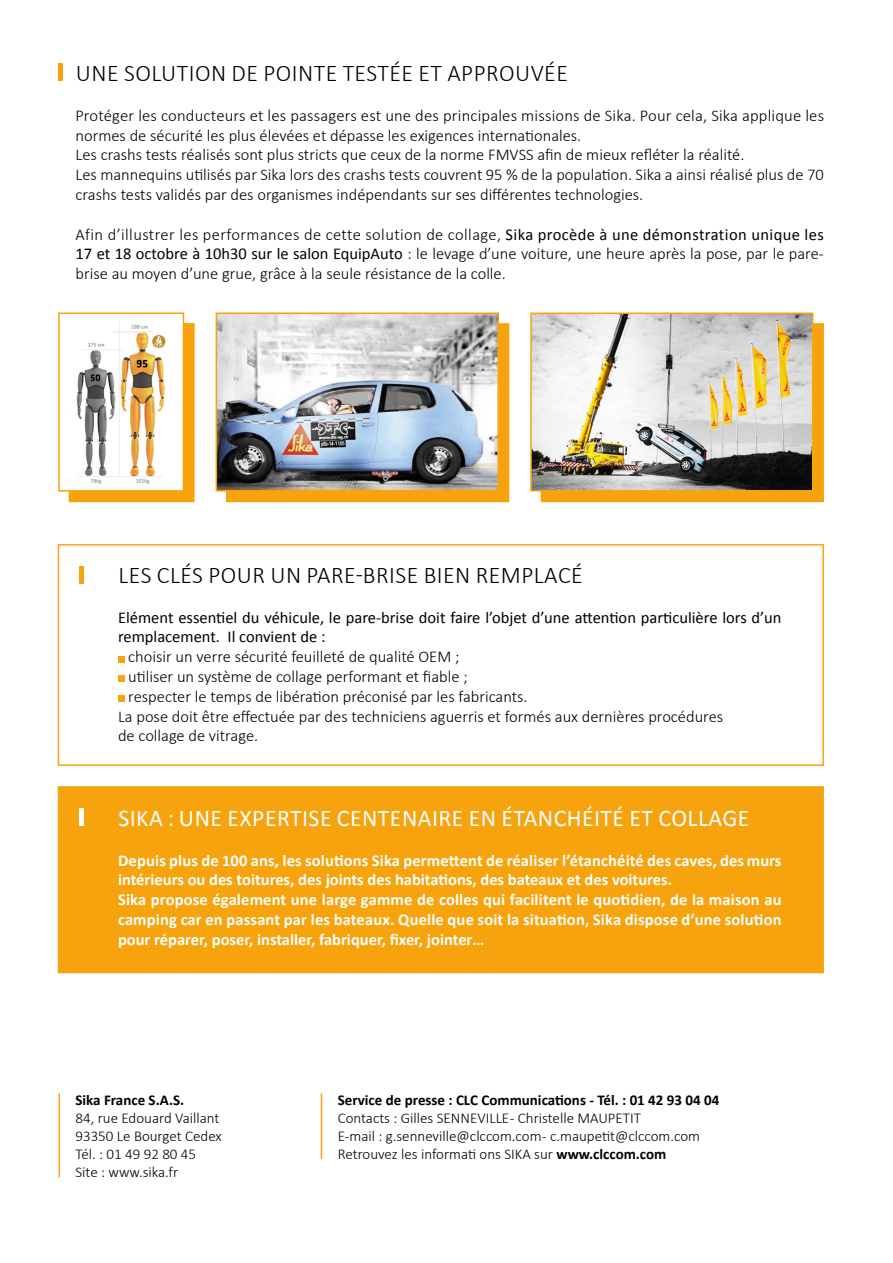
<style>
.page{position:relative;width:893px;height:1263px;background:#fff}
.page>*{position:absolute;margin:0;border:0;box-sizing:border-box;transform-origin:0 0}
.t1{font:300 24px "Calibri";letter-spacing:.02em;color:#000}
.t2{font:24px "Calibri";letter-spacing:.02em;color:#fff}
.t3{font:300 16.5px/19.8px "Calibri";color:#000}
.t4{font:700 16.5px/19.8px "Calibri";letter-spacing:.01em;color:#fff}
.t5{font:16.5px/19.8px "Calibri";color:#000}
.t6{font:300 15px/18px "Calibri";color:#000}
.t7{font:700 15px "Calibri";color:#000}
.s1{font-weight:400}
.s2{font-weight:700}
</style>
<div class="page">
<div style="left:69px;top:324px;width:125px;height:177px;background:#f6a30d"></div>
<div style="left:69px;top:323px;width:126px;height:179px;border:2px solid #f6a30d"></div>
<div style="left:58px;top:787px;width:765px;height:185px;background:#f6a30d"></div>
<div style="left:58px;top:786px;width:766px;height:187px;border:2px solid #f7a315"></div>
<div style="left:118px;top:656px;width:7px;height:6px;background:#f7a315"></div>
<div style="left:118px;top:676px;width:7px;height:6px;background:#f7a315"></div>
<div style="left:118px;top:695px;width:7px;height:7px;background:#f7a315"></div>
<div style="left:58px;top:64px;width:5px;height:17px;background:#f6a30d"></div>
<hr style="left:80px;top:566px;width:4px;height:17px;background:#f6a30d">
<hr style="left:80px;top:808px;width:4px;height:17px;background:#fff">
<hr style="left:321px;top:1093px;width:1px;height:66px;background:#f7a315">
<hr style="left:58px;top:1093px;width:2px;height:84px;background:#f7a315">
<div style="left:58px;top:544px;width:766px;height:222px;border:2px solid #f7a315"></div>
<div style="left:227px;top:324px;width:281px;height:177px;background:#f6a30d"></div>
<div style="left:226px;top:323px;width:283px;height:179px;border:2px solid #f6a30d"></div>
<img style="left:219px;top:315px;width:277px;height:174px">
<div style="left:216px;top:312px;width:283px;height:180px;border:2px solid #f6a30d"></div>
<img style="left:69px;top:322px;width:110px;height:167px">
<div style="left:58px;top:312px;width:126px;height:180px;border:2px solid #f6a30d"></div>
<div style="left:541px;top:324px;width:282px;height:177px;background:#f6a30d"></div>
<div style="left:541px;top:323px;width:283px;height:179px;border:2px solid #f6a30d"></div>
<img style="left:533px;top:315px;width:277px;height:173px">
<div style="left:530px;top:312px;width:283px;height:179px;border:2px solid #f7a315"></div>
<h1 class="t1" style="left:76px;top:58px;width:493px">UNE SOLUTION DE POINTE TESTÉE ET APPROUVÉE</h1>
<p class="t3" style="left:76px;top:105px;width:750px">Protéger les conducteurs et les passagers est une des principales missions de Sika. Pour cela, Sika applique les normes de sécurité les plus élevées et dépasse les exigences internationales.<br>Les crashs tests réalisés sont plus stricts que ceux de la norme FMVSS afin de mieux refléter la réalité.<br>Les mannequins utilisés par Sika lors des crashs tests couvrent 95 % de la population. Sika a ainsi réalisé plus de 70 crashs tests validés par des organismes indépendants sur ses différentes technologies.</p>
<p class="t3" style="left:76px;top:224px;width:750px;text-align:justify">Afin d’illustrer les performances de cette solution de collage, <span class="s1">Sika procède à une démonstration unique les 17 et 18 octobre à 10h30 sur le salon EquipAuto</span> : le levage d’une voiture, une heure après la pose, par le pare&shy;brise au moyen d’une grue, grâce à la seule résistance de la colle.</p>
<h1 class="t1" style="left:118px;top:560px;width:466px">LES CLÉS POUR UN PARE-BRISE BIEN REMPLACÉ</h1>
<p class="t5" style="left:118px;top:607px;width:665px">Elément essentiel du véhicule, le pare-brise doit faire l’objet d’une attention particulière lors d’un remplacement. Il convient de :</p>
<p class="t3" style="left:128px;top:647px;width:333px">choisir un verre sécurité feuilleté de qualité OEM ;</p>
<p class="t3" style="left:128px;top:666px;width:341px">utiliser un système de collage performant et fiable ;</p>
<p class="t3" style="left:128px;top:686px;width:401px">respecter le temps de libération préconisé par les fabricants.</p>
<p class="t3" style="left:118px;top:706px;width:607px">La pose doit être effectuée par des techniciens aguerris et formés aux dernières procédures</p>
<p class="t3" style="left:118px;top:726px;width:142px">de collage de vitrage.</p>
<h1 class="t2" style="left:118px;top:801px;width:633px">SIKA : UNE EXPERTISE CENTENAIRE EN ÉTANCHÉITÉ ET COLLAGE</h1>
<p class="t4" style="left:118px;top:849px;width:665px">Depuis plus de 100 ans, les solutions Sika permettent de réaliser l’étanchéité des caves, des murs intérieurs ou des toitures, des joints des habitations, des bateaux et des voitures.<br>Sika propose également une large gamme de colles qui facilitent le quotidien, de la maison au camping car en passant par les bateaux. Quelle que soit la situation, Sika dispose d’une solution pour réparer, poser, installer, fabriquer, fixer, jointer…</p>
<p class="t7" style="left:76px;top:1089px;width:110px">Sika France S.A.S.</p>
<p class="t6" style="left:76px;top:1109px;width:148px">84, rue Edouard Vaillant<br>93350 Le Bourget Cedex<br>Tél. : 01 49 92 80 45<br>Site : www.sika.fr</p>
<p class="t7" style="left:338px;top:1089px;width:383px">Service de presse : CLC Communications - Tél. : 01 42 93 04 04</p>
<p class="t6" style="left:338px;top:1109px;width:364px">Contacts : Gilles SENNEVILLE - Christelle MAUPETIT<br>E-mail : g.senneville@clccom.com - c.maupetit@clccom.com<br>Retrouvez les informati ons SIKA sur <span class="s2">www.clccom.com</span></p>
</div>
